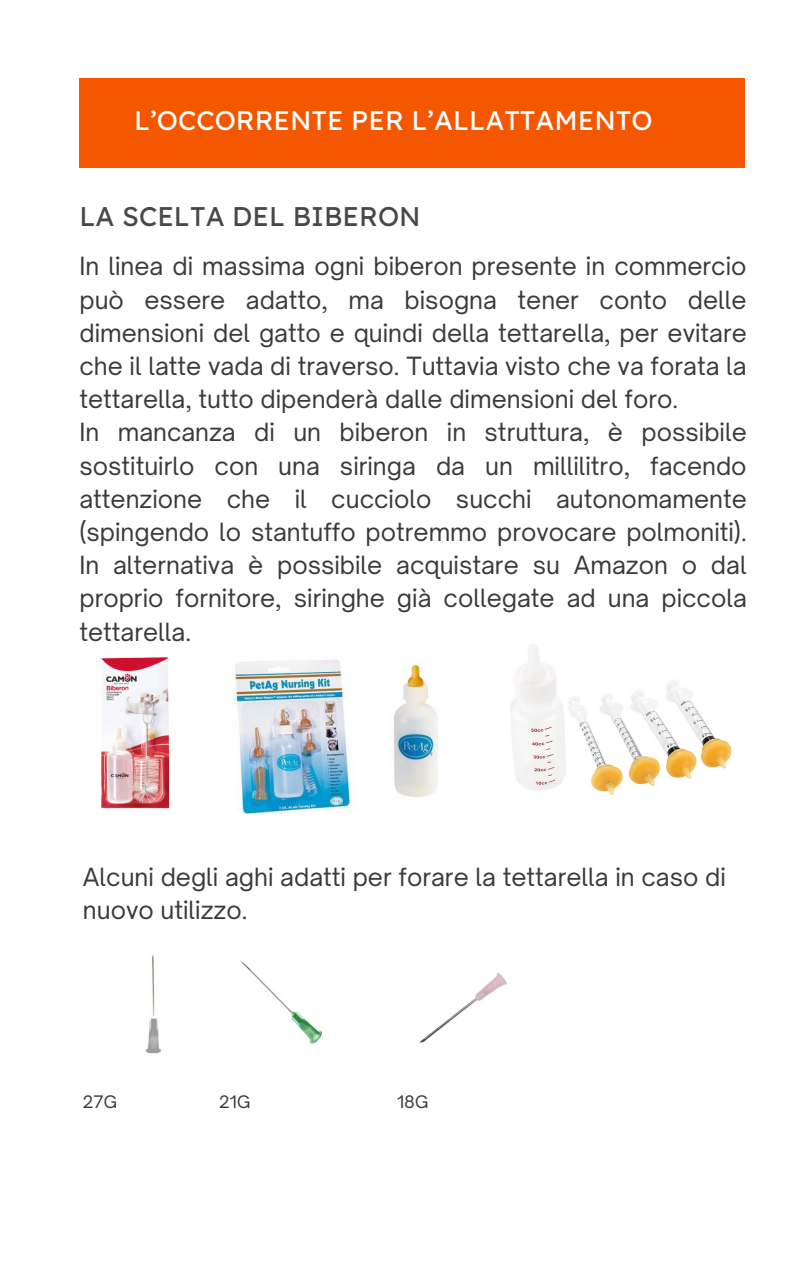
<style>
.page{position:relative;width:794px;height:1266px;background:#fff}
.page>*{position:absolute;margin:0;border:0;box-sizing:border-box;transform-origin:0 0}
.t1{font:27px "Lexend Deca";color:#fff}
.t2{font:27px "Lexend Deca";color:#494847}
.t3{font:24px/33.2px "Open Sauce One";color:#3b3a38}
.t4{font:16.5px "Open Sauce One";color:#3b3a38}
</style>
<div class="page">
<div style="left:79px;top:78px;width:666px;height:89px;background:#f55600"></div>
<img style="left:394px;top:664px;width:44px;height:133px">
<img style="left:234px;top:660px;width:119px;height:153px">
<img style="left:101px;top:657px;width:69px;height:152px">
<img style="left:510px;top:644px;width:220px;height:151px">
<img style="left:145px;top:954px;width:16px;height:100px">
<img style="left:240px;top:961px;width:83px;height:83px">
<img style="left:419px;top:973px;width:88px;height:70px">
<p class="t1" style="left:134px;top:103px;width:519px">L’OCCORRENTE PER L’ALLATTAMENTO</p>
<p class="t2" style="left:79px;top:199px;width:342px">LA SCELTA DEL BIBERON</p>
<p class="t3" style="left:79px;top:250px;width:668px">In linea di massima ogni biberon presente in commercio può essere adatto, ma bisogna tener conto delle dimensioni del gatto e quindi della tettarella, per evitare che il latte vada di traverso. Tuttavia visto che va forata la tettarella, tutto dipenderà dalle dimensioni del foro.<br>In mancanza di un biberon in struttura, è possibile sostituirlo con una siringa da un millilitro, facendo attenzione che il cucciolo succhi autonomamente (spingendo lo stantuffo potremmo provocare polmoniti).<br>In alternativa è possibile acquistare su Amazon o dal proprio fornitore, siringhe già collegate ad una piccola tettarella.</p>
<p class="t3" style="left:83px;top:860px;width:644px">Alcuni degli aghi adatti per forare la tettarella in caso di nuovo utilizzo.</p>
<p class="t4" style="left:83px;top:1091px;width:36px">27G</p>
<p class="t4" style="left:219px;top:1091px;width:33px">21G</p>
<p class="t4" style="left:397px;top:1091px;width:33px">18G</p>
</div>
